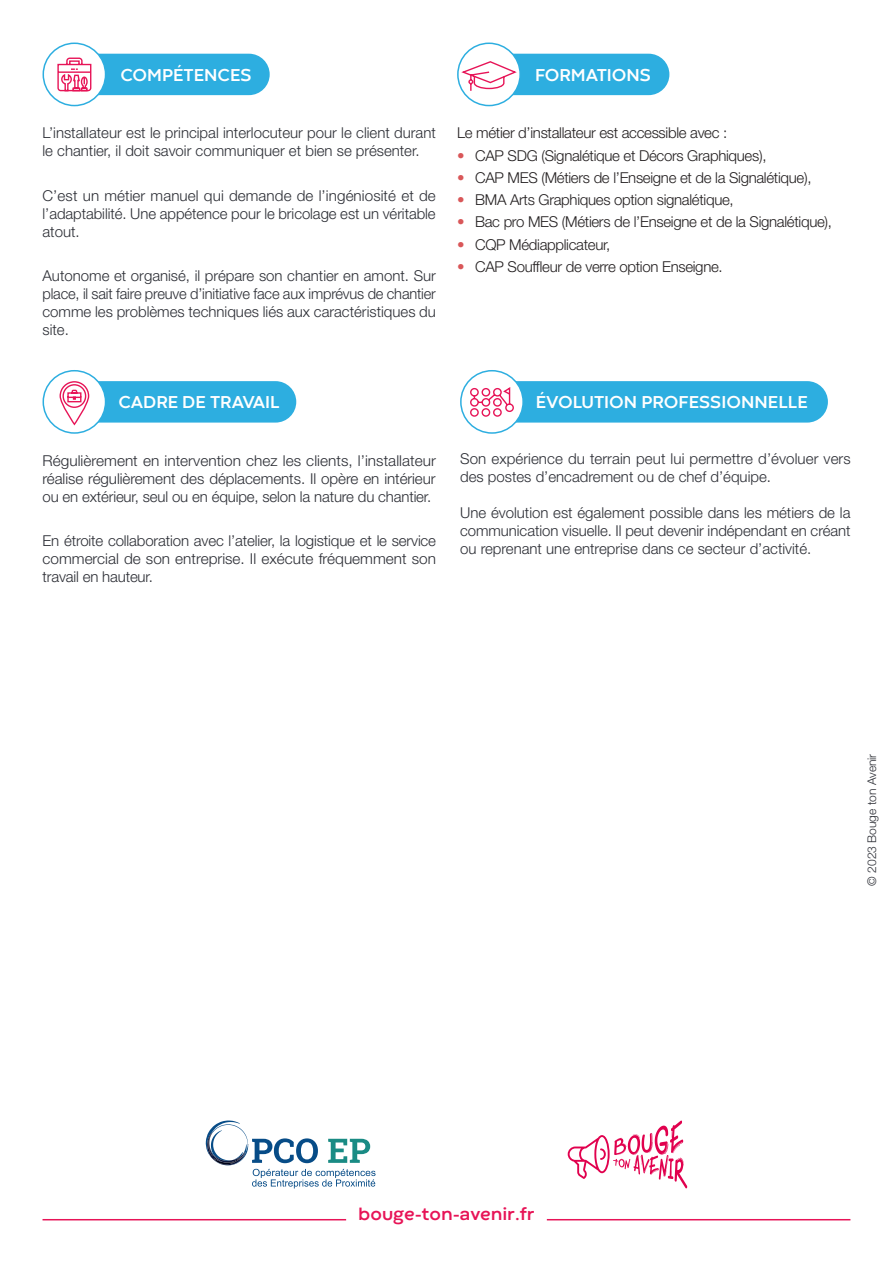
<style>
.page{position:relative;width:893px;height:1263px;background:#fff}
.page>*{position:absolute;margin:0;border:0;box-sizing:border-box;transform-origin:0 0}
.t1{font:700 18px "Codec Warm";color:#fff}
.t2{font:700 18px "Codec Warm";color:#e71457}
.texte_courant{font:300 15px/18px "Helvetica Neue LT Std";color:#2c2e35;text-align:justify}
.Liste{font:300 15px "Helvetica Neue LT Std";letter-spacing:-.02em;color:#231f20}
.puces{font:300 15px/18px "Helvetica Neue LT Std";color:#2c2e35}
.t3{font:300 12px "Helvetica Neue LT Std";color:#2c2e35}
.s1{color:#d95759}
</style>
<div class="page">
<hr style="left:43px;top:1219px;width:303px;height:1px;background:#e71457">
<hr style="left:547px;top:1219px;width:303px;height:1px;background:#e71457">
<svg style="left:206px;top:1120px;width:170px;height:68px"></svg>
<svg style="left:568px;top:1120px;width:119px;height:68px"></svg>
<div style="left:43px;top:54px;width:227px;height:41px;background:#2daee0;border-radius:21px"></div>
<div style="left:43px;top:43px;width:63px;height:63px;background:#fff;border-radius:50%"></div>
<div style="left:43px;top:43px;width:63px;height:63px;border:2px solid #2daee0;border-radius:50%"></div>
<svg style="left:57px;top:57px;width:35px;height:35px"></svg>
<div style="left:43px;top:381px;width:253px;height:42px;background:#2daee0;border-radius:21px"></div>
<div style="left:43px;top:371px;width:63px;height:62px;background:#fff;border-radius:50%"></div>
<div style="left:43px;top:370px;width:63px;height:64px;border:2px solid #2daee0;border-radius:50%"></div>
<svg style="left:59px;top:381px;width:31px;height:45px"></svg>
<div style="left:458px;top:54px;width:211px;height:41px;background:#2daee0;border-radius:21px"></div>
<div style="left:458px;top:43px;width:62px;height:63px;background:#fff;border-radius:50%"></div>
<div style="left:457px;top:43px;width:64px;height:63px;border:2px solid #2daee0;border-radius:50%"></div>
<svg style="left:459px;top:60px;width:60px;height:32px"></svg>
<div style="left:461px;top:381px;width:367px;height:42px;background:#2daee0;border-radius:21px"></div>
<div style="left:461px;top:371px;width:62px;height:62px;background:#fff;border-radius:50%"></div>
<div style="left:460px;top:370px;width:64px;height:64px;border:2px solid #2daee0;border-radius:50%"></div>
<svg style="left:470px;top:387px;width:44px;height:30px"></svg>
<p class="t1" style="left:120px;top:63px;width:133px">COMPÉTENCES</p>
<p class="texte_courant" style="left:43px;top:124px;width:395px">L’installateur est le principal interlocuteur pour le client durant le chantier, il doit savoir communiquer et bien se présenter.</p>
<p class="texte_courant" style="left:43px;top:186px;width:395px">C’est un métier manuel qui demande de l’ingéniosité et de l’adaptabilité. Une appétence pour le bricolage est un véritable atout.</p>
<p class="texte_courant" style="left:43px;top:267px;width:395px">Autonome et organisé, il prépare son chantier en amont. Sur place, il sait faire preuve d’initiative face aux imprévus de chantier comme les problèmes techniques liés aux caractéristiques du site.</p>
<p class="t1" style="left:535px;top:63px;width:118px">FORMATIONS</p>
<p class="Liste" style="left:457px;top:124px;width:272px">Le métier d’installateur est accessible avec :</p>
<p class="Liste" style="left:457px;top:146px;width:311px"><span class="s1">•</span> CAP SDG (Signalétique et Décors Graphiques),</p>
<p class="Liste" style="left:457px;top:168px;width:356px"><span class="s1">•</span> CAP MES (Métiers de l’Enseigne et de la Signalétique),</p>
<p class="Liste" style="left:457px;top:191px;width:278px"><span class="s1">•</span> BMA Arts Graphiques option signalétique,</p>
<p class="Liste" style="left:457px;top:213px;width:376px"><span class="s1">•</span> Bac pro MES (Métiers de l’Enseigne et de la Signalétique),</p>
<p class="Liste" style="left:457px;top:235px;width:155px"><span class="s1">•</span> CQP Médiapplicateur,</p>
<p class="Liste" style="left:457px;top:257px;width:267px"><span class="s1">•</span> CAP Souffleur de verre option Enseigne.</p>
<p class="t1" style="left:118px;top:391px;width:163px">CADRE DE TRAVAIL</p>
<p class="texte_courant" style="left:43px;top:451px;width:395px">Régulièrement en intervention chez les clients, l’installateur réalise régulièrement des déplacements. Il opère en intérieur ou en extérieur, seul ou en équipe, selon la nature du chantier.</p>
<p class="texte_courant" style="left:43px;top:532px;width:395px">En étroite collaboration avec l’atelier, la logistique et le service commercial de son entreprise. Il exécute fréquemment son travail en hauteur.</p>
<p class="t1" style="left:536px;top:391px;width:273px">ÉVOLUTION PROFESSIONNELLE</p>
<p class="puces" style="left:460px;top:449px;width:392px">Son expérience du terrain peut lui permettre d’évoluer vers des postes d’encadrement ou de chef d’équipe.</p>
<p class="puces" style="left:460px;top:503px;width:392px;text-align:justify">Une évolution est également possible dans les métiers de la communication visuelle. Il peut devenir indépendant en créant ou reprenant une entreprise dans ce secteur d’activité.</p>
<p class="t3" style="left:864px;top:886px;width:133px;rotate:-90deg">© 2023 Bouge ton Avenir</p>
<p class="t2" style="left:358px;top:1203px;width:178px">bouge-ton-avenir.fr</p>
</div>
